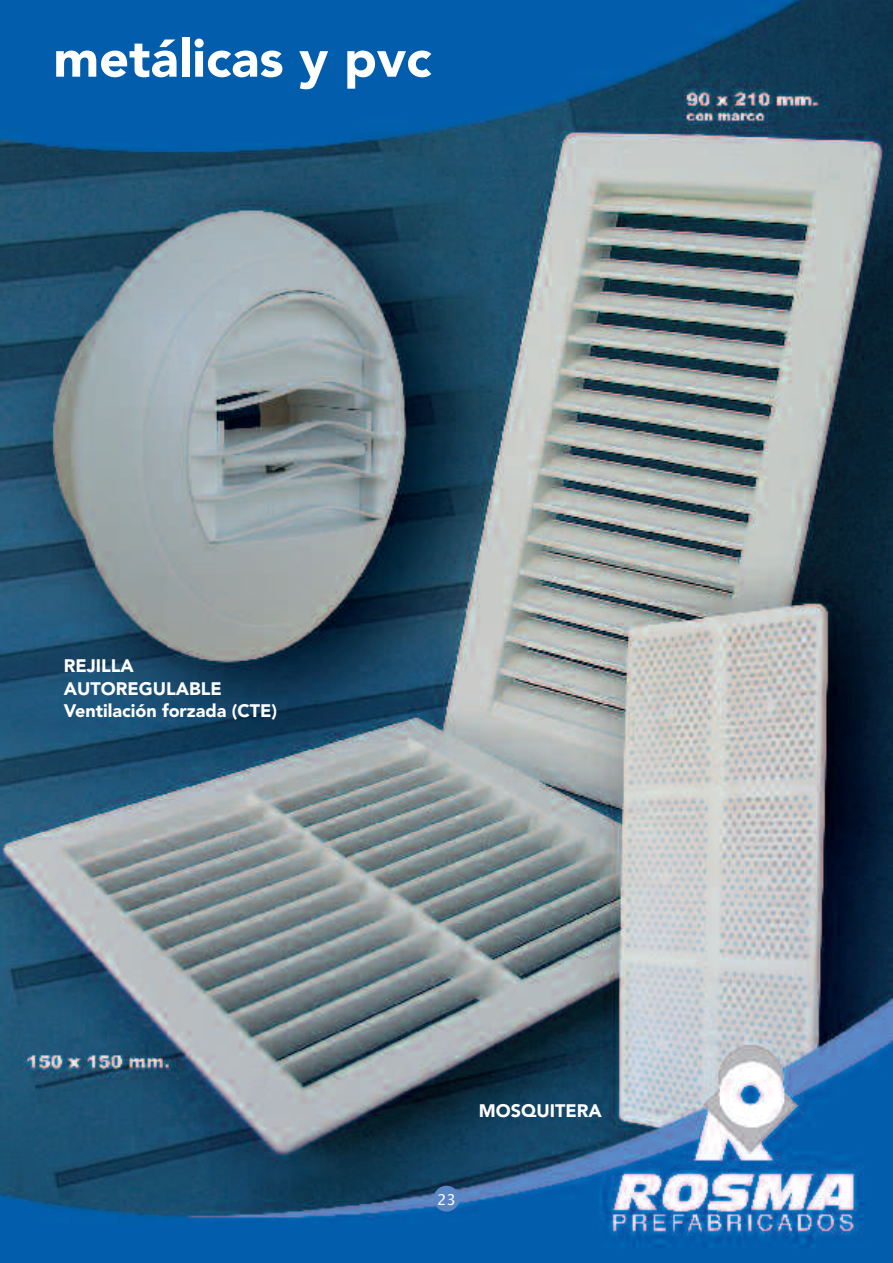
<style>
.page{position:relative;width:893px;height:1263px;background:#fff}
.page>*{position:absolute;margin:0;border:0;box-sizing:border-box;transform-origin:0 0}
.t1{font:900 52.5px "Avenir";color:#fff}
.t2{font:900 18px/22.5px "Avenir";color:#fff}
.t3{font:15px "Lucida Grande";color:#fff}
</style>
<div class="page">
<img style="left:0;top:0;width:893px;height:1263px">
<div style="left:434px;top:1186px;width:25px;height:25px;background:#5b86c5;border-radius:50%"></div>
<h1 class="t1" style="left:53px;top:37px;width:379px">metálicas y pvc</h1>
<p class="t2" style="left:64px;top:656px;width:215px">REJILLA<br>AUTOREGULABLE<br>Ventilación forzada (CTE)</p>
<p class="t2" style="left:479px;top:1101px;width:124px">MOSQUITERA</p>
<p class="t3" style="left:437px;top:1190px;width:20px">23</p>
</div>
